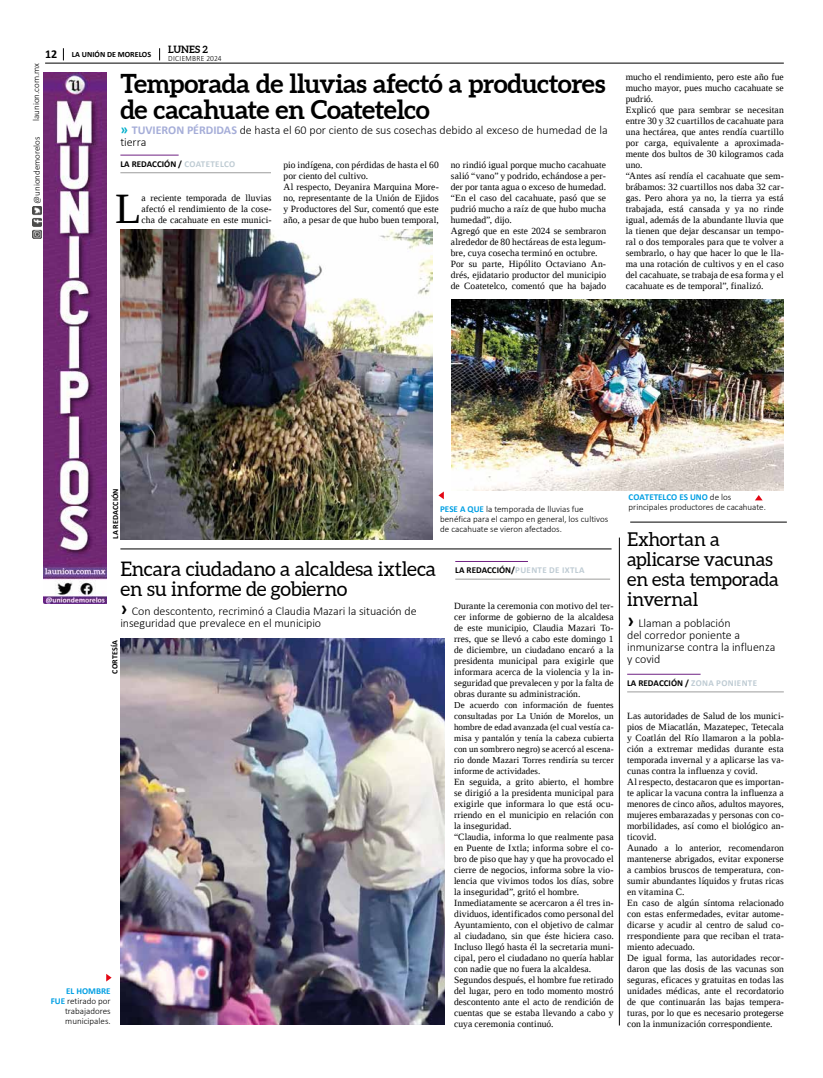
<style>
.page{position:relative;width:823px;height:1078px;background:#fff}
.page>*{position:absolute;margin:0;border:0;box-sizing:border-box;transform-origin:0 0}
.t1{font:43.1px "Liberation Serif";color:#000}
.t2{font:700 26px/26px "Aleo";letter-spacing:-.02em;color:#000}
.t3{font:20px/20px "Aleo";letter-spacing:-.01em;color:#000}
.t4{font:19px/20px "Aleo";letter-spacing:-.01em;color:#000}
.t5{font:300 12px/12px "Calibri";letter-spacing:-.005em;color:#000}
.t6{font:700 10px "Aleo";letter-spacing:.005em;color:#000}
.t7{font:9.5px/11px "Liberation Serif";letter-spacing:.01em;color:#000}
.t8{font:9px/11px "Liberation Serif";letter-spacing:.015em;color:#000;text-align:justify}
.t9{font:300 9px/10px "Calibri";color:#000;text-align:right}
.t10{font:700 9px "Calibri";letter-spacing:.04em;color:#becbd3}
.t11{font:700 9px "Calibri";letter-spacing:.025em;color:#000}
.t12{font:700 9px "Calibri";color:#000}
.t13{font:700 9px "Calibri";color:#009fe3}
.t14{font:700 8px "Calibri";color:#000}
.t15{font:300 8px "Calibri";letter-spacing:.04em;color:#000;scale:.94 1}
.s1{font-size:12px}
.s2{font-weight:700;font-size:14px;color:#00afcb}
.s3{font-weight:700;color:#a5add8}
.s4{color:#becbd3}
.s5{font-weight:300;color:#000}
.s6{font-weight:700;color:#009fe3}
.s7{font-weight:700;font-size:20px}
.s8{color:#000}
</style>
<div class="page">
<hr style="left:45px;top:63px;width:738px;height:1px;background:#000">
<img style="left:32px;top:206px;width:9px;height:32px">
<svg style="left:63px;top:48px;width:1px;height:12px"></svg>
<svg style="left:159px;top:48px;width:1px;height:12px"></svg>
<img style="left:44px;top:72px;width:62px;height:531px">
<hr style="left:626px;top:673px;width:74px;height:1px;background:#702283">
<hr style="left:626px;top:691px;width:157px;height:1px;background:#9d9d9c">
<hr style="left:629px;top:522px;width:157px;height:1px;background:#000">
<hr style="left:618px;top:537px;width:1px;height:488px;background:#000">
<hr style="left:455px;top:561px;width:72px;height:1px;background:#702283">
<hr style="left:455px;top:579px;width:154px;height:1px;background:#9d9d9c">
<img style="left:120px;top:638px;width:324px;height:385px">
<hr style="left:120px;top:548px;width:491px;height:1px;background:#000">
<svg style="left:106px;top:974px;width:5px;height:7px"></svg>
<img style="left:120px;top:229px;width:312px;height:310px">
<img style="left:451px;top:299px;width:332px;height:191px">
<svg style="left:755px;top:495px;width:7px;height:5px"></svg>
<svg style="left:438px;top:492px;width:5px;height:7px"></svg>
<hr style="left:120px;top:154px;width:58px;height:1px;background:#702283">
<hr style="left:120px;top:172px;width:151px;height:1px;background:#9d9d9c">
<p class="t14" style="left:45px;top:49px;width:107px"><span class="s1">12</span> LA UNIÓN DE MORELOS</p>
<p class="t6" style="left:168px;top:44px;width:41px">LUNES 2</p>
<p class="t15" style="left:168px;top:53px;width:58px">DICIEMBRE 2024</p>
<p class="t9" style="left:31px;top:121px;width:59px;rotate:-90deg">launion.com.mx</p>
<p class="t9" style="left:32px;top:203px;width:69px;rotate:-90deg">@uniondemorelos</p>
<h2 class="t2" style="left:120px;top:70px;width:486px">Temporada de lluvias afectó a productores de cacahuate en Coatetelco</h2>
<p class="t5" style="left:120px;top:124px;width:488px"><span class="s2">»</span> <span class="s3">TUVIERON PÉRDIDAS</span> de hasta el 60 por ciento de sus cosechas debido al exceso de humedad de la tierra</p>
<p class="t12" style="left:120px;top:157px;width:116px">LA REDACCIÓN / <span class="s4">COATETELCO</span></p>
<h1 class="t1" style="left:115px;top:181px;width:28px">L</h1>
<p class="t7" style="left:141px;top:192px;width:131px;text-align:justify">a reciente temporada de lluvias afectó el rendimiento de la cose&shy;cha de cacahuate en este munici-</p>
<p class="t7" style="left:283px;top:159px;width:157px">pio indígena, con pérdidas de hasta el 60 por ciento del cultivo.<br>Al respecto, Deyanira Marquina More&shy;no, representante de la Unión de Ejidos y Productores del Sur, comentó que este año, a pesar de que hubo buen temporal,</p>
<p class="t7" style="left:450px;top:159px;width:157px">no rindió igual porque mucho cacahuate salió “vano” y podrido, echándose a per&shy;der por tanta agua o exceso de humedad. “En el caso del cacahuate, pasó que se pudrió mucho a raíz de que hubo mucha humedad”, dijo.<br>Agregó que en este 2024 se sembraron alrededor de 80 hectáreas de esta legum&shy;bre, cuya cosecha terminó en octubre.<br>Por su parte, Hipólito Octaviano An&shy;drés, ejidatario productor del municipio de Coatetelco, comentó que ha bajado</p>
<p class="t7" style="left:625px;top:71px;width:159px">mucho el rendimiento, pero este año fue mucho mayor, pues mucho cacahuate se pudrió.<br>Explicó que para sembrar se necesitan entre 30 y 32 cuartillos de cacahuate para una hectárea, que antes rendía cuartillo por carga, equivalente a aproximada&shy;mente dos bultos de 30 kilogramos cada uno.<br>“Antes así rendía el cacahuate que sem&shy;brábamos: 32 cuartillos nos daba 32 car&shy;gas. Pero ahora ya no, la tierra ya está trabajada, está cansada y ya no rinde igual, además de la abundante lluvia que la tienen que dejar descansar un tempo&shy;ral o dos temporales para que te volver a sembrarlo, o hay que hacer lo que le lla&shy;ma una rotación de cultivos y en el caso del cacahuate, se trabaja de esa forma y el cacahuate es de temporal”, finalizó.</p>
<p class="t14" style="left:110px;top:539px;width:52px;rotate:-90deg">LA REDACCIÓN</p>
<p class="t13" style="left:628px;top:491px;width:104px">COATETELCO ES UNO <span class="s5">de los</span></p>
<p class="t9" style="left:440px;top:503px;width:145px"><span class="s6">PESE A QUE</span> la temporada de lluvias fue</p>
<p class="t9" style="left:628px;top:502px;width:139px">principales productores de cacahuate.</p>
<p class="t9" style="left:440px;top:513px;width:169px;text-align:left">benéfica para el campo en general, los cultivos de cacahuate se vieron afectados.</p>
<h3 class="t4" style="left:626px;top:528px;width:153px">Exhortan a aplicarse vacunas en esta temporada invernal</h3>
<p class="t5" style="left:626px;top:617px;width:149px"><span class="s7">›</span> Llaman a población<br>del corredor poniente a inmunizarse contra la influenza y covid</p>
<h3 class="t3" style="left:120px;top:559px;width:317px">Encara ciudadano a alcaldesa ixtleca en su informe de gobierno</h3>
<p class="t5" style="left:120px;top:604px;width:297px"><span class="s7">›</span> Con descontento, recriminó a Claudia Mazari la situación de inseguridad que prevalece en el municipio</p>
<p class="t10" style="left:455px;top:564px;width:131px"><span class="s8">LA REDACCIÓN/</span>PUENTE DE IXTLA</p>
<p class="t7" style="left:454px;top:599px;width:161px;text-align:justify">Durante la ceremonia con motivo del ter&shy;cer informe de gobierno de la alcaldesa de este municipio, Claudia Mazari To&shy;rres, que se llevó a cabo este domingo 1 de diciembre, un ciudadano encaró a la presidenta municipal para exigirle que informara acerca de la violencia y la in&shy;seguridad que prevalecen y por la falta de obras durante su administración.</p>
<p class="t8" style="left:454px;top:698px;width:161px">De acuerdo con información de fuentes consultadas por La Unión de Morelos, un hombre de edad avanzada (el cual vestía ca&shy;misa y pantalón y tenía la cabeza cubierta con un sombrero negro) se acercó al escena&shy;rio donde Mazari Torres rendiría su tercer informe de actividades.</p>
<p class="t7" style="left:454px;top:775px;width:161px">En seguida, a grito abierto, el hombre se dirigió a la presidenta municipal para exigirle que informara lo que está ocu&shy;rriendo en el municipio en relación con la inseguridad.<br>“Claudia, informa lo que realmente pasa en Puente de Ixtla; informa sobre el co&shy;bro de piso que hay y que ha provocado el cierre de negocios, informa sobre la vio&shy;lencia que vivimos todos los días, sobre la inseguridad”, gritó el hombre.<br>Inmediatamente se acercaron a él tres in&shy;dividuos, identificados como personal del Ayuntamiento, con el objetivo de calmar al ciudadano, sin que éste hiciera caso.<br>Incluso llegó hasta él la secretaria muni&shy;cipal, pero el ciudadano no quería hablar con nadie que no fuera la alcaldesa.<br>Segundos después, el hombre fue retirado del lugar, pero en todo momento mostró descontento ante el acto de rendición de cuentas que se estaba llevando a cabo y cuya ceremonia continuó.</p>
<p class="t14" style="left:109px;top:673px;width:35px;rotate:-90deg">CORTESÍA</p>
<p class="t11" style="left:626px;top:676px;width:131px">LA REDACCIÓN / <span class="s4">ZONA PONIENTE</span></p>
<p class="t7" style="left:626px;top:709px;width:158px">Las autoridades de Salud de los munici&shy;pios de Miacatlán, Mazatepec, Tetecala y Coatlán del Río llamaron a la pobla&shy;ción a extremar medidas durante esta temporada invernal y a aplicarse las va&shy;cunas contra la influenza y covid.<br>Al respecto, destacaron que es importan&shy;te aplicar la vacuna contra la influenza a menores de cinco años, adultos mayores, mujeres embarazadas y personas con co&shy;morbilidades, así como el biológico an&shy;ticovid.<br>Aunado a lo anterior, recomendaron mantenerse abrigados, evitar exponerse a cambios bruscos de temperatura, con&shy;sumir abundantes líquidos y frutas ricas en vitamina C.<br>En caso de algún síntoma relacionado con estas enfermedades, evitar autome&shy;dicarse y acudir al centro de salud co&shy;rrespondiente para que reciban el trata&shy;miento adecuado.<br>De igual forma, las autoridades recor&shy;daron que las dosis de las vacunas son seguras, eficaces y gratuitas en todas las unidades médicas, ante el recordatorio de que continuarán las bajas tempera&shy;turas, por lo que es necesario protegerse con la inmunización correspondiente.</p>
<p class="t9" style="left:51px;top:985px;width:61px"><span class="s6">EL HOMBRE<br>FUE</span> retirado por trabajadores municipales.</p>
</div>
